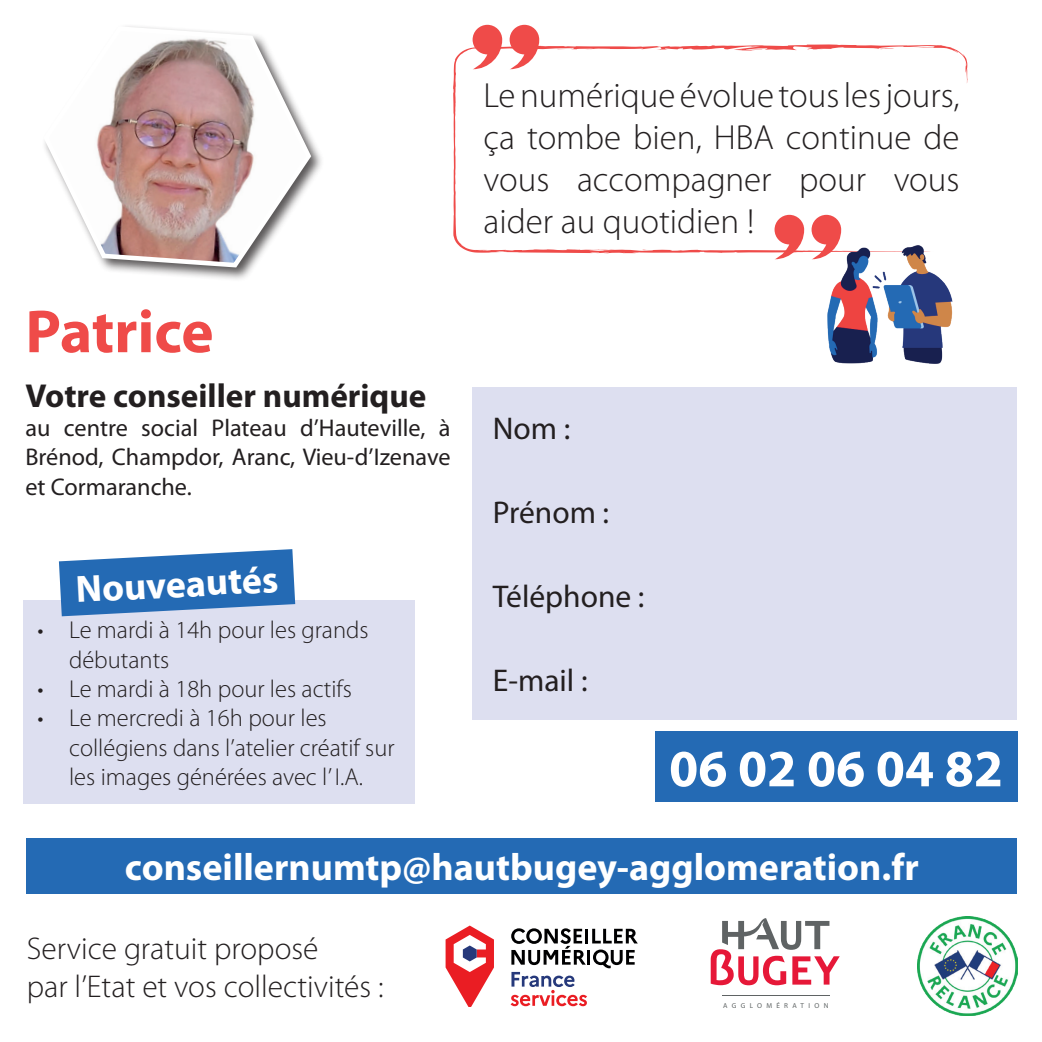
<style>
.page{position:relative;width:1042px;height:1042px;background:#fff}
.page>*{position:absolute;margin:0;border:0;box-sizing:border-box;transform-origin:0 0}
.t1{font:700 61.25px "Myriad Pro";letter-spacing:-.005em;color:#ef4b49}
.t2{font:700 52.5px "Myriad Pro";color:#fff}
.t3{font:700 37.98px "Myriad Pro";color:#fff}
.t4{font:300 35px/42px "Myriad Pro";color:#231f20;text-align:justify}
.t5{font:700 33.25px "Myriad Pro";color:#231f20}
.t6{font:300 31.5px/37.8px "Myriad Pro";color:#231f20}
.t7{font:31.5px "Myriad Pro";color:#231f20}
.t8{font:300 24.5px/29.4px "Myriad Pro";color:#231f20}
.t9{font:24.15px/29.1px "Myriad Pro";color:#231f20;text-align:justify}
.t10{font:7.17px "Myriad Pro";letter-spacing:.6em;color:#606565}
</style>
<div class="page">
<div style="left:41px;top:24px;width:284px;height:257px;background:#231f20;opacity:.75"></div>
<svg style="left:41px;top:24px;width:273px;height:246px"></svg>
<div style="left:655px;top:731px;width:362px;height:71px;background:#246ab4"></div>
<svg style="left:445px;top:925px;width:49px;height:82px"></svg>
<hr style="left:585px;top:929px;width:3px;height:14px;background:#000001">
<svg style="left:592px;top:929px;width:46px;height:14px"></svg>
<svg style="left:511px;top:928px;width:75px;height:37px"></svg>
<hr style="left:587px;top:950px;width:3px;height:14px;background:#000001">
<svg style="left:593px;top:949px;width:42px;height:19px"></svg>
<svg style="left:510px;top:972px;width:77px;height:34px"></svg>
<img style="left:918px;top:916px;width:99px;height:100px">
<svg style="left:711px;top:918px;width:129px;height:67px"></svg>
<hr style="left:722px;top:995px;width:107px;height:1px;background:#5f6364">
<div style="left:23px;top:600px;width:392px;height:204px;background:#dddff0"></div>
<div style="left:27px;top:838px;width:990px;height:55px;background:#246ab4"></div>
<div style="left:472px;top:387px;width:545px;height:333px;background:#dddff0"></div>
<svg style="left:59px;top:549px;width:236px;height:67px"></svg>
<svg style="left:775px;top:253px;width:50px;height:6px"></svg>
<svg style="left:453px;top:44px;width:515px;height:209px"></svg>
<svg style="left:472px;top:25px;width:67px;height:44px"></svg>
<img style="left:825px;top:233px;width:127px;height:131px">
<h1 class="t1" style="left:25px;top:297px;width:190px">Patrice</h1>
<h3 class="t5" style="left:25px;top:377px;width:402px">Votre conseiller numérique</h3>
<p class="t9" style="left:25px;top:414px;width:427px">au centre social Plateau d’Hauteville, à Brénod, Champdor, Aranc, Vieu-d’Izenave et Cormaranche.</p>
<h3 class="t3" style="left:75px;top:568px;width:204px;rotate:-3deg">Nouveautés</h3>
<p class="t8" style="left:69px;top:616px;width:301px;text-indent:-32px">• Le mardi à 14h pour les grands débutants</p>
<p class="t8" style="left:38px;top:674px;width:316px">• Le mardi à 18h pour les actifs</p>
<p class="t8" style="left:69px;top:704px;width:327px;text-indent:-32px">• Le mercredi à 16h pour les collégiens dans l’atelier créatif sur les images générées avec l’ I.A.</p>
<h3 class="t4" style="left:483px;top:75px;width:477px">Le numérique évolue tous les jours, ça tombe bien, HBA continue de vous accompagner pour vous aider au quotidien !</h3>
<p class="t7" style="left:493px;top:411px;width:79px">Nom :</p>
<p class="t7" style="left:493px;top:495px;width:118px">Prénom :</p>
<p class="t7" style="left:493px;top:579px;width:153px">Téléphone :</p>
<p class="t7" style="left:493px;top:663px;width:96px">E-mail :</p>
<h2 class="t2" style="left:669px;top:739px;width:335px">06 02 06 04 82</h2>
<h3 class="t3" style="left:125px;top:846px;width:795px">conseillernumtp@hautbugey-agglomeration.fr</h3>
<p class="t6" style="left:27px;top:930px;width:358px">Service gratuit proposé<br>par l’Etat et vos collectivités :</p>
<p class="t10" style="left:723px;top:1001px;width:107px">AGGLOMÉRATION</p>
</div>
